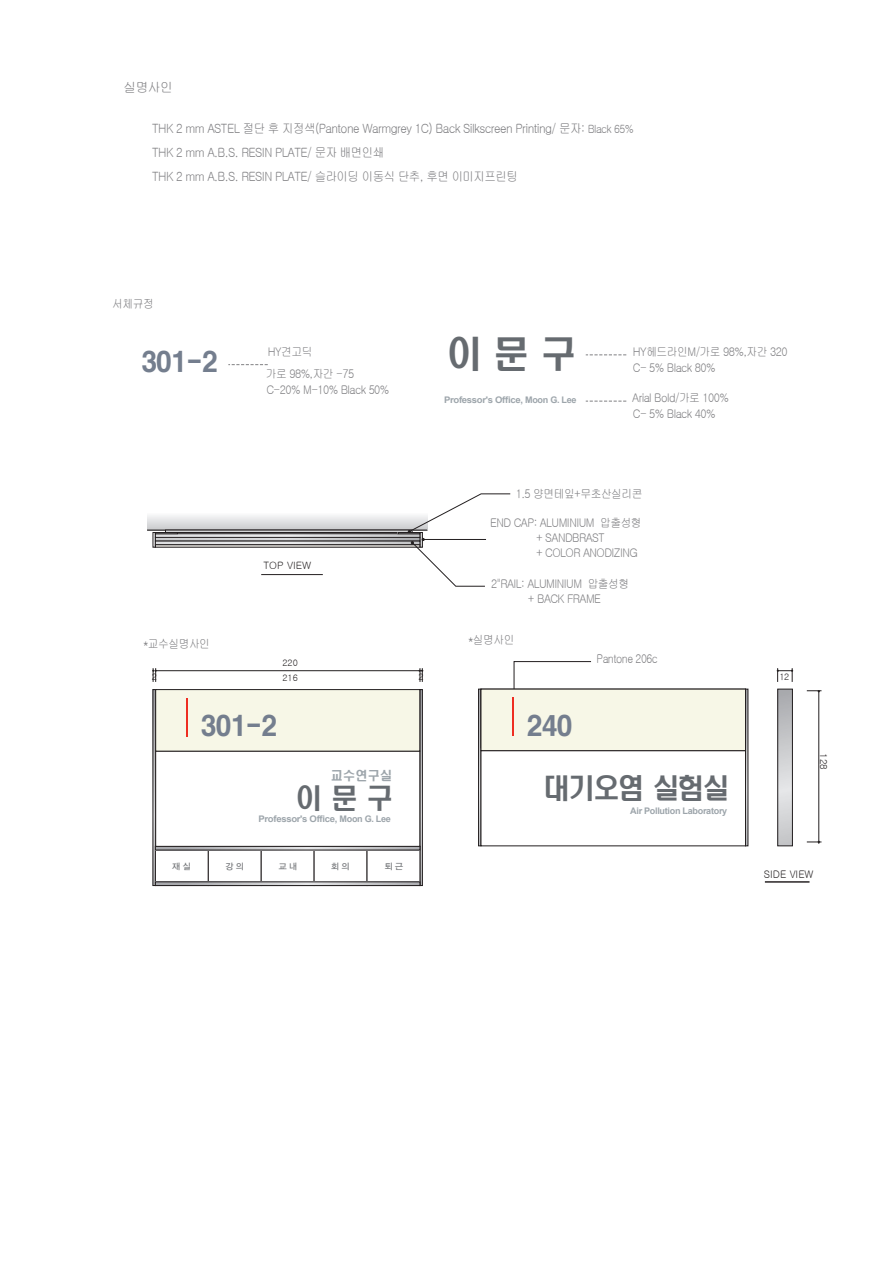
<style>
.page{position:relative;width:893px;height:1263px;background:#fff}
.page>*{position:absolute;margin:0;border:0;box-sizing:border-box;transform-origin:0 0}
.t1{font:36.45px "H2 hdr M";color:#666b70}
.t2{font:27.45px "H2 gtr E";letter-spacing:-.075em;color:#747e8e}
.t3{font:27.45px "H2 hdr M";letter-spacing:-.055em;color:#666b70;scale:.96 1}
.t4{font:27.45px "H2 hdr M";letter-spacing:-.055em;color:#666b70}
.t5{font:13.35px "YDIYGO130 KS Cpc EUC H";color:#808083;scale:.96 1}
.t6{font:12.9px/24.3px "YDIYGO120 KS Cpc EUC H";letter-spacing:-.05em;color:#808083;scale:.9 1}
.t7{font:12.3px "H2 hdr M";letter-spacing:.02em;color:#9da5ab}
.t8{font:12.15px "YDIYGO120 KS Cpc EUC H";letter-spacing:-.05em;color:#808083;scale:.85 1}
.t9{font:12px/15px "YDIYGO120 KS Cpc EUC H";letter-spacing:-.05em;color:#808083;scale:.9 1}
.t10{font:10.5px "YDIYGO120 KS Cpc EUC H";color:#231f20;scale:.95 1}
.t11{font:500 10.2px "HYK Head Line";color:#231f20}
.t12{font:700 9.6px "HY Go Thic";color:#231f20}
.t13{font:700 9px "Arial";letter-spacing:-.03em;color:#9da5ab;scale:1.05 1}
.t14{font:700 9px "Arial";letter-spacing:-.03em;color:#9da5ab}
.t15{font:700 9px "HY Go Thic";color:#231f20}
.t16{font:8.7px "YDIYGO330";color:#76787b}
.s1{font-size:11.4px}
</style>
<div class="page">
<div style="left:478px;top:689px;width:3px;height:157px;border:1px solid #231f20"></div>
<svg style="left:780px;top:691px;width:10px;height:153px;background:#cbccce"></svg>
<div style="left:420px;top:689px;width:2px;height:196px;border:1px solid #231f20"></div>
<div style="left:155px;top:846px;width:53px;height:39px;background:#fff;border:1px solid #231f20"></div>
<div style="left:208px;top:846px;width:53px;height:39px;background:#fff"></div>
<div style="left:261px;top:846px;width:53px;height:39px;background:#fff"></div>
<div style="left:155px;top:846px;width:265px;height:4px;border:1px solid #231f20"></div>
<svg style="left:147px;top:515px;width:261px;height:15px;background:#d6d7d9"></svg>
<hr style="left:147px;top:530px;width:280px;height:1px;background:#231f20">
<hr style="left:155px;top:670px;width:268px;height:1px;background:#231f20">
<svg style="left:419px;top:668px;width:4px;height:14px"></svg>
<svg style="left:152px;top:668px;width:5px;height:14px"></svg>
<svg style="left:777px;top:668px;width:16px;height:14px"></svg>
<hr style="left:818px;top:691px;width:1px;height:153px;background:#231f20">
<svg style="left:807px;top:841px;width:14px;height:2px"></svg>
<svg style="left:807px;top:690px;width:14px;height:2px"></svg>
<div style="left:165px;top:530px;width:247px;height:3px;border:1px solid #231f20"></div>
<svg style="left:153px;top:532px;width:2px;height:15px"></svg>
<div style="left:155px;top:537px;width:265px;height:4px;border:1px solid #231f20"></div>
<div style="left:155px;top:541px;width:265px;height:4px;border:1px solid #231f20"></div>
<hr style="left:155px;top:545px;width:265px;height:2px;background:#edeae5">
<div style="left:155px;top:532px;width:22px;height:2px;border:1px solid #231f20"></div>
<div style="left:398px;top:532px;width:22px;height:2px;border:1px solid #231f20"></div>
<svg style="left:408px;top:494px;width:102px;height:92px"></svg>
<svg style="left:586px;top:355px;width:40px;height:1px"></svg>
<svg style="left:586px;top:401px;width:40px;height:1px"></svg>
<svg style="left:228px;top:364px;width:40px;height:1px"></svg>
<hr style="left:765px;top:881px;width:44px;height:2px;background:#231f20">
<svg style="left:514px;top:661px;width:77px;height:28px"></svg>
<div style="left:481px;top:689px;width:265px;height:62px;background:#f7f7e7;border:1px solid #231f20"></div>
<hr style="left:512px;top:698px;width:1px;height:38px;background:#ee2e22">
<div style="left:155px;top:751px;width:265px;height:95px;background:#fff;border:1px solid #231f20"></div>
<div style="left:155px;top:689px;width:265px;height:62px;background:#f7f7e7;border:1px solid #231f20"></div>
<hr style="left:186px;top:698px;width:1px;height:39px;background:#ee2e22">
<p class="t5" style="left:124px;top:81px;width:53px">실명사인</p>
<p class="t6" style="left:152px;top:116px;width:537px">THK 2 mm ASTEL 절단 후 지정색(Pantone Warmgrey 1C) Back Silkscreen Printing/ 문자: <span class="s1">Black 65%<br></span>THK 2 mm A.B.S. RESIN PLATE/ 문자 배면인쇄<br>THK 2 mm A.B.S. RESIN PLATE/ 슬라이딩 이동식 단추, 후면 이미지프린팅</p>
<p class="t9" style="left:112px;top:296px;width:48px">서체규정</p>
<h2 class="t2" style="left:141px;top:348px;width:79px">301-2</h2>
<p class="t9" style="left:268px;top:344px;width:51px">HY견고딕</p>
<p class="t9" style="left:266px;top:366px;width:100px">가로 98%,자간 -75</p>
<p class="t9" style="left:266px;top:382px;width:138px">C-20% M-10% Black 50%</p>
<p class="t11" style="left:263px;top:560px;width:49px">TOP VIEW</p>
<h1 class="t1" style="left:446px;top:336px;width:132px">이문구</h1>
<p class="t13" style="left:444px;top:394px;width:128px">Professor's Office, Moon G. Lee</p>
<p class="t9" style="left:633px;top:344px;width:173px">HY헤드라인M/가로 98%,자간 320</p>
<p class="t9" style="left:633px;top:360px;width:93px">C- 5% Black 80%</p>
<p class="t9" style="left:632px;top:390px;width:109px">Arial Bold/가로 100%</p>
<p class="t9" style="left:633px;top:406px;width:93px">C- 5% Black 40%</p>
<p class="t9" style="left:516px;top:487px;width:142px">1.5 양면테잎+무초산실리콘</p>
<p class="t9" style="left:536px;top:515px;width:119px;text-indent:-46px">END CAP: ALUMINIUM 압출성형 + SANDBRAST<br>+ COLOR ANODIZING</p>
<p class="t9" style="left:528px;top:576px;width:114px;text-indent:-37px">2"RAIL: ALUMINIUM 압출성형 + BACK FRAME</p>
<p class="t9" style="left:143px;top:636px;width:76px">*교수실명사인</p>
<p class="t9" style="left:468px;top:632px;width:53px">*실명사인</p>
<p class="t15" style="left:282px;top:658px;width:17px">220</p>
<p class="t8" style="left:597px;top:653px;width:73px">Pantone 206c</p>
<p class="t15" style="left:152px;top:672px;width:7px">2</p>
<p class="t15" style="left:282px;top:673px;width:17px">216</p>
<p class="t15" style="left:419px;top:672px;width:7px">2</p>
<p class="t15" style="left:779px;top:672px;width:11px">12</p>
<h2 class="t2" style="left:200px;top:712px;width:79px">301-2</h2>
<p class="t7" style="left:331px;top:769px;width:63px">교수연구실</p>
<p class="t13" style="left:259px;top:813px;width:128px">Professor's Office, Moon G. Lee</p>
<h2 class="t4" style="left:296px;top:784px;width:99px">이문구</h2>
<h2 class="t2" style="left:526px;top:712px;width:48px">240</h2>
<h2 class="t3" style="left:544px;top:775px;width:195px">대기오염 실험실</h2>
<p class="t14" style="left:630px;top:805px;width:99px">Air Pollution Laboratory</p>
<p class="t12" style="left:828px;top:753px;width:18px;rotate:90deg">128</p>
<p class="t16" style="left:172px;top:862px;width:20px">재 실</p>
<p class="t16" style="left:225px;top:862px;width:20px">강 의</p>
<p class="t16" style="left:279px;top:862px;width:20px">교 내</p>
<p class="t16" style="left:331px;top:862px;width:20px">회 의</p>
<p class="t16" style="left:385px;top:862px;width:20px">퇴 근</p>
<p class="t10" style="left:764px;top:869px;width:54px">SIDE VIEW</p>
</div>
